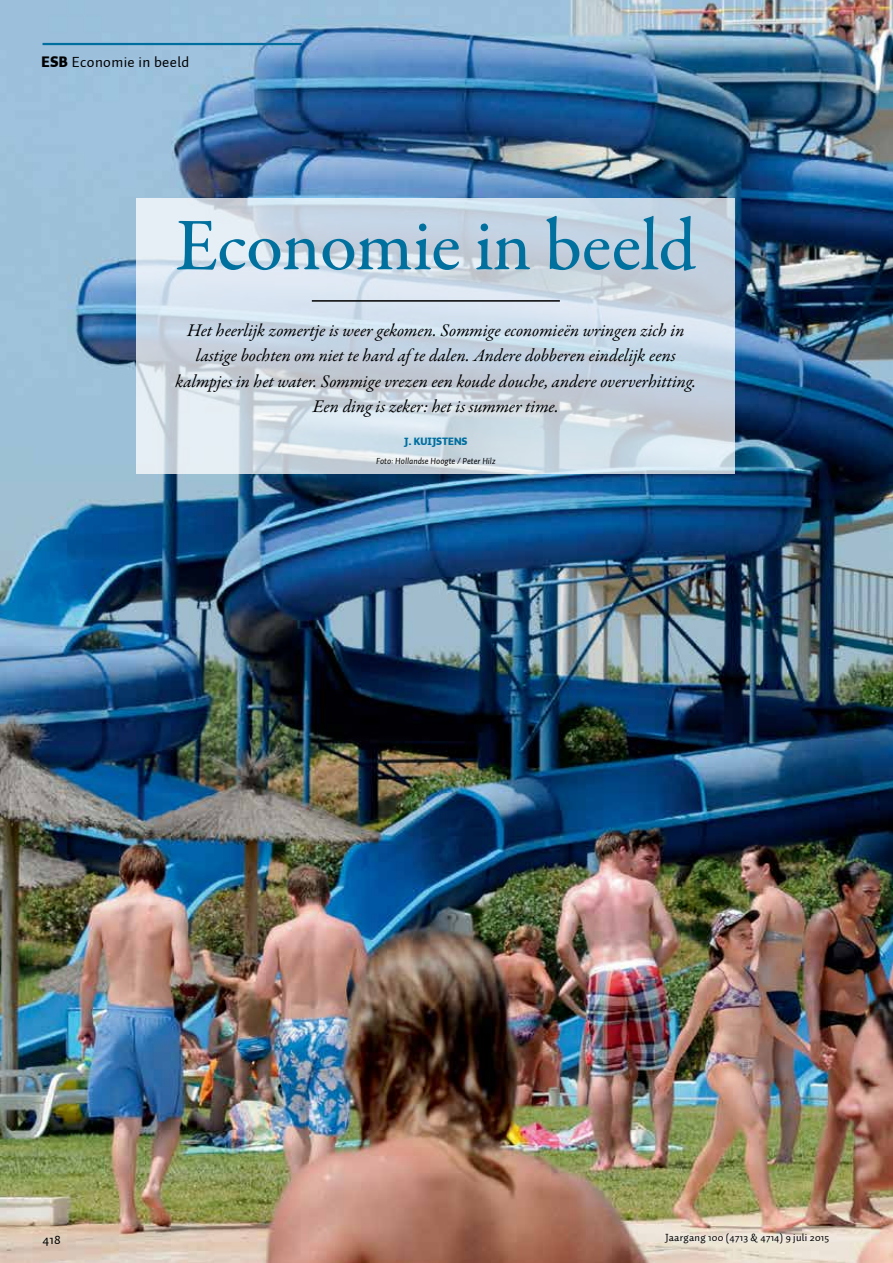
<style>
.page{position:relative;width:893px;height:1263px;background:#fff}
.page>*{position:absolute;margin:0;border:0;box-sizing:border-box;transform-origin:0 0}
.t1{font:500 75px "Garamond Premr Pro";letter-spacing:-.01em;color:#00709f}
.t2{font:italic 18px/25.5px "Garamond Premr Pro";color:#000;text-align:center}
.t3{font:15px "Auto 1";letter-spacing:.025em;color:#000}
.t4{font:13.5px "Auto 1";color:#000}
.t5{font:10.5px "Auto 1";letter-spacing:.025em;color:#000}
.t6{font:900 10.5px "Auto 1";color:#006e9f}
.t7{font:italic 9px "Auto 1";color:#000}
.s1{font-weight:900}
</style>
<div class="page">
<img style="left:0;top:0;width:893px;height:1263px">
<svg style="left:137px;top:198px;width:598px;height:276px;background:#cdd9e4"></svg>
<hr style="left:43px;top:43px;width:259px;height:2px;background:#006e9f">
<hr style="left:312px;top:300px;width:248px;height:2px;background:#000">
<p class="t3" style="left:41px;top:53px;width:149px"><span class="s1">ESB</span> Economie in beeld</p>
<h1 class="t1" style="left:175px;top:200px;width:522px">Economie in beeld</h1>
<p class="t2" style="left:176px;top:318px;width:522px">Het heerlijk zomertje is weer gekomen. Sommige economieën wringen zich in lastige bochten om niet te hard af te dalen. Andere dobberen eindelijk eens kalmpjes in het water. Sommige vrezen een koude douche, andere oververhitting.<br>Een ding is zeker: het is summer time.</p>
<p class="t6" style="left:404px;top:434px;width:65px">J. KUIJSTENS</p>
<p class="t7" style="left:376px;top:455px;width:121px">Foto: Hollandse Hoogte / Peter Hilz</p>
<p class="t4" style="left:43px;top:1231px;width:20px">418</p>
<p class="t5" style="left:665px;top:1231px;width:166px">Jaargang 100 (4713 &amp; 4714) 9 juli 2015</p>
</div>
